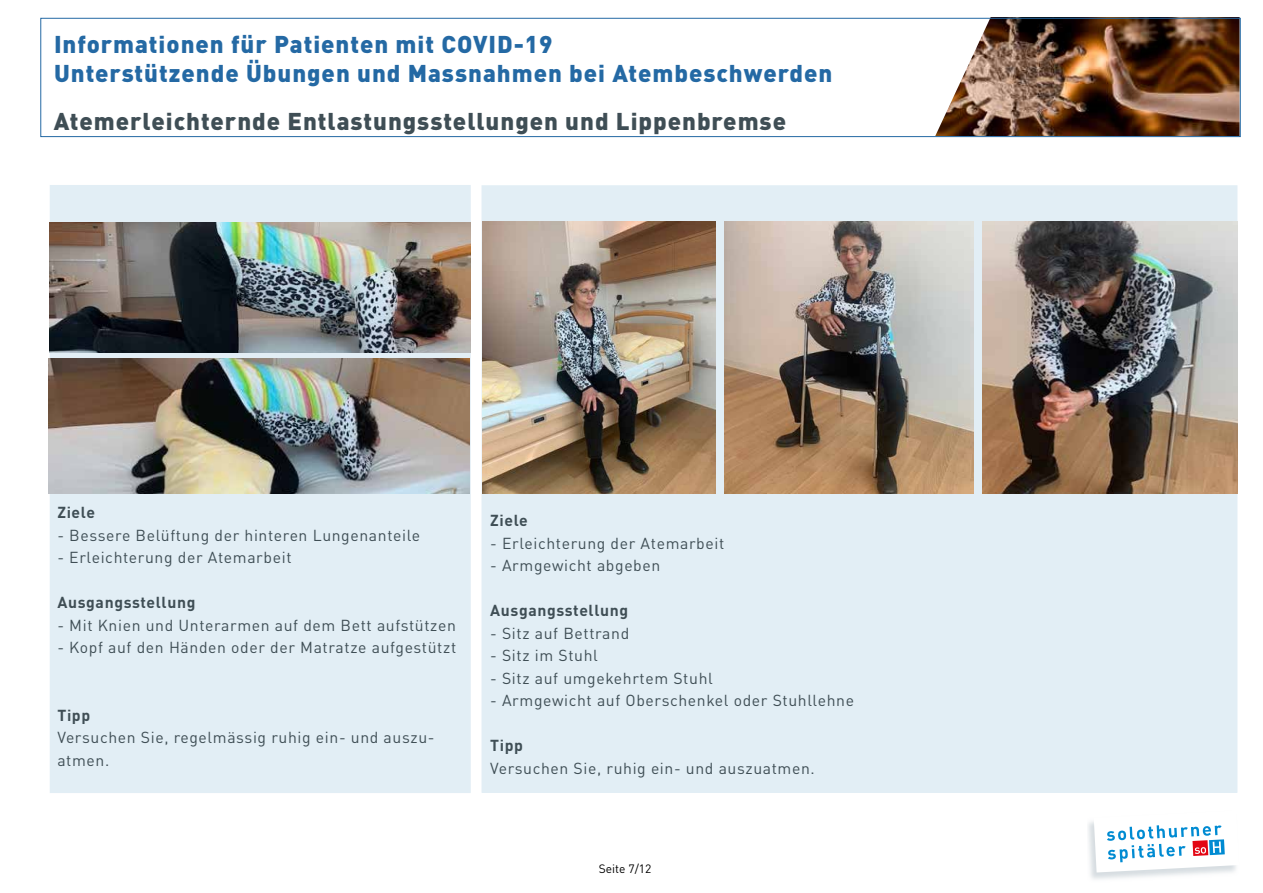
<style>
.page{position:relative;width:1263px;height:893px;background:#fff}
.page>*{position:absolute;margin:0;border:0;box-sizing:border-box;transform-origin:0 0}
.t1{font:900 24px/28.8px "DINOT";letter-spacing:.04em;color:#2469a4}
.t2{font:900 24px "DINOT";letter-spacing:.04em;color:#3f4e55}
.t3{font:15.75px/22.5px "DINOT";letter-spacing:.04em;color:#3f4e55}
.t4{font:700 15.75px "DINOT";letter-spacing:.04em;color:#3f4e55}
.t5{font:12px "DINOT";color:#000}
</style>
<div class="page">
<img style="left:935px;top:17px;width:304px;height:118px">
<div style="left:40px;top:18px;width:1201px;height:119px;border:1px solid #2469a4"></div>
<svg style="left:1094px;top:824px;width:144px;height:48px"></svg>
<div style="left:482px;top:186px;width:755px;height:606px;background:#e2eef5"></div>
<div style="left:50px;top:185px;width:421px;height:608px;background:#e2eef5"></div>
<img style="left:50px;top:222px;width:420px;height:130px">
<img style="left:49px;top:358px;width:421px;height:135px">
<img style="left:482px;top:221px;width:233px;height:272px">
<img style="left:724px;top:221px;width:249px;height:272px">
<img style="left:982px;top:221px;width:255px;height:272px">
<h1 class="t1" style="left:54px;top:28px;width:780px">Informationen für Patienten mit COVID-19<br>Unterstützende Übungen und Massnahmen bei Atembeschwerden</h1>
<h1 class="t2" style="left:54px;top:102px;width:734px">Atemerleichternde Entlastungsstellungen und Lippenbremse</h1>
<p class="t4" style="left:57px;top:502px;width:39px">Ziele</p>
<p class="t3" style="left:57px;top:523px;width:364px">- Bessere Belüftung der hinteren Lungenanteile</p>
<p class="t3" style="left:57px;top:546px;width:236px">- Erleichterung der Atemarbeit</p>
<p class="t4" style="left:57px;top:592px;width:140px">Ausgangsstellung</p>
<p class="t3" style="left:57px;top:613px;width:400px">- Mit Knien und Unterarmen auf dem Bett aufstützen</p>
<p class="t3" style="left:57px;top:636px;width:400px">- Kopf auf den Händen oder der Matratze aufgestützt</p>
<p class="t4" style="left:57px;top:705px;width:34px">Tipp</p>
<p class="t3" style="left:57px;top:726px;width:379px">Versuchen Sie, regelmässig ruhig ein- und auszu&shy;atmen.</p>
<p class="t4" style="left:490px;top:510px;width:39px">Ziele</p>
<p class="t3" style="left:490px;top:532px;width:236px">- Erleichterung der Atemarbeit</p>
<p class="t3" style="left:490px;top:554px;width:172px">- Armgewicht abgeben</p>
<p class="t4" style="left:490px;top:600px;width:140px">Ausgangsstellung</p>
<p class="t3" style="left:490px;top:622px;width:141px">- Sitz auf Bettrand</p>
<p class="t3" style="left:490px;top:644px;width:109px">- Sitz im Stuhl</p>
<p class="t3" style="left:490px;top:667px;width:224px">- Sitz auf umgekehrtem Stuhl</p>
<p class="t3" style="left:490px;top:689px;width:365px">- Armgewicht auf Oberschenkel oder Stuhllehne</p>
<p class="t4" style="left:490px;top:735px;width:34px">Tipp</p>
<p class="t3" style="left:490px;top:757px;width:326px">Versuchen Sie, ruhig ein- und auszuatmen.</p>
<p class="t5" style="left:599px;top:862px;width:54px">Seite 7/12</p>
</div>
